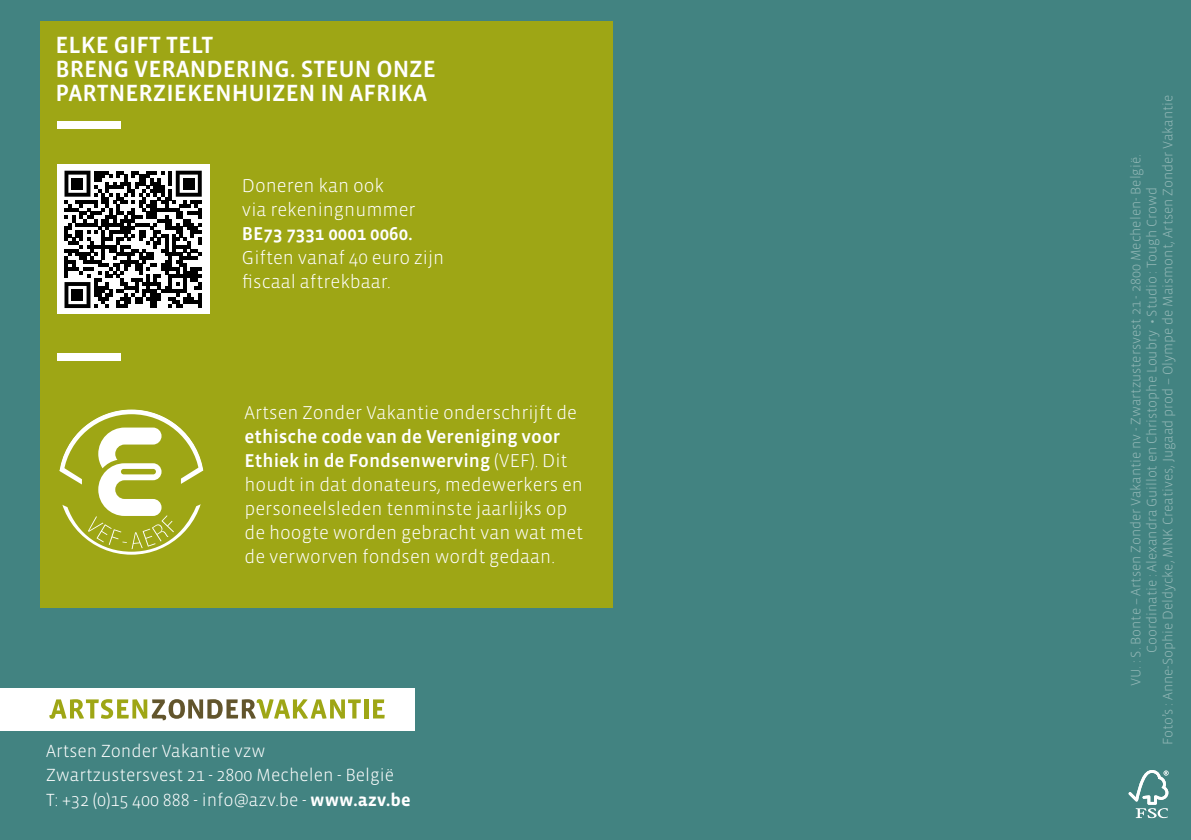
<style>
.page{position:relative;width:1191px;height:840px;background:#fff}
.page>*{position:absolute;margin:0;border:0;box-sizing:border-box;transform-origin:0 0}
.t1{font:500 24px/24px "Vista Sans OTCE";color:#fff}
.t2{font:300 19px/24px "Vista Sans OTCE";color:#fff}
.t3{font:300 18px "Vista Sans OTCE";color:#fff}
.t4{font:300 14px "Vista Sans OTCE";color:#94b8b7}
.s1{font-weight:500}
.s2{font-weight:700}
</style>
<div class="page">
<div style="left:0;top:0;width:1191px;height:839px;background:#428381"></div>
<div style="left:40px;top:21px;width:572px;height:586px;background:#9ea615"></div>
<svg style="left:59px;top:409px;width:145px;height:145px"></svg>
<div style="left:0;top:687px;width:414px;height:43px;background:#fff"></div>
<svg style="left:49px;top:699px;width:312px;height:20px"></svg>
<hr style="left:364px;top:699px;width:4px;height:19px;background:#9ea615">
<svg style="left:373px;top:699px;width:12px;height:19px"></svg>
<svg style="left:1128px;top:769px;width:40px;height:48px"></svg>
<div style="left:57px;top:121px;width:63px;height:7px;background:#fff"></div>
<div style="left:57px;top:353px;width:63px;height:7px;background:#fff"></div>
<div style="left:57px;top:164px;width:152px;height:150px;background:#fff"></div>
<svg style="left:64px;top:171px;width:138px;height:137px"></svg>
<div style="left:72px;top:178px;width:11px;height:11px;background:#000"></div>
<div style="left:183px;top:178px;width:11px;height:11px;background:#000"></div>
<div style="left:72px;top:289px;width:11px;height:11px;background:#000"></div>
<p class="t1" style="left:56px;top:33px;width:159px">ELKE GIFT TELT</p>
<p class="t1" style="left:56px;top:57px;width:382px">BRENG VERANDERING. STEUN ONZE<br>PARTNERZIEKENHUIZEN IN AFRIKA</p>
<p class="t2" style="left:242px;top:173px;width:204px">Doneren kan ook<br>via rekeningnummer<br><span class="s1">BE73 7331 0001 0060.<br></span>Giften vanaf 40 euro zijn fiscaal aftrekbaar.</p>
<p class="t2" style="left:244px;top:400px;width:340px">Artsen Zonder Vakantie onderschrijft de <span class="s1">ethische code van de Vereniging voor Ethiek in de Fondsenwerving</span> (VEF). Dit houdt in dat donateurs, medewerkers en personeelsleden tenminste jaarlijks op de hoogte worden gebracht van wat met de verworven fondsen wordt gedaan.</p>
<p class="t3" style="left:46px;top:740px;width:221px">Artsen Zonder Vakantie vzw</p>
<p class="t3" style="left:46px;top:764px;width:349px">Zwartzustersvest 21 - 2800 Mechelen - België</p>
<p class="t3" style="left:46px;top:788px;width:366px">T: +32 (0)15 400 888 - info@azv.be - <span class="s2">www.azv.be</span></p>
<p class="t4" style="left:1159px;top:744px;width:651px;rotate:-90deg">Foto’s : Anne-Sophie Deldycke, MNK Creatives, Jugaad prod – Olympe de Maismont, Artsen Zonder Vakantie</p>
<p class="t4" style="left:1127px;top:685px;width:532px;rotate:-90deg">VU. : S. Bonte – Artsen Zonder Vakantie nv - Zwartzustersvest 21 - 2800 Mechelen- België.</p>
<p class="t4" style="left:1143px;top:652px;width:466px;rotate:-90deg">Coordinatie : Alexandra Guillot en Christophe Loubry • Studio : Tough Crowd</p>
</div>
